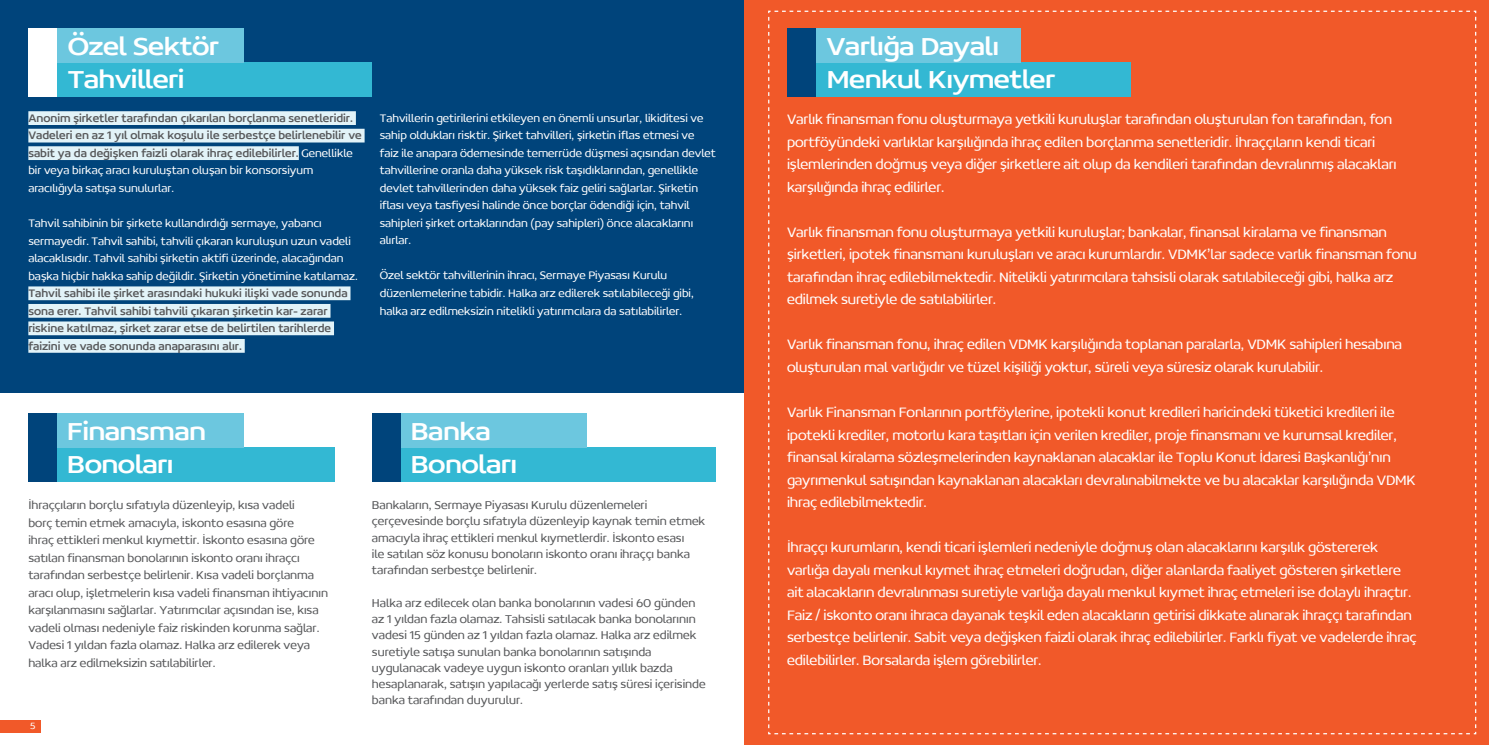
<style>
.page{position:relative;width:1489px;height:745px;background:#fff}
.page>*{position:absolute;margin:0;border:0;box-sizing:border-box;transform-origin:0 0}
.t1{font:27px/32.9px "Concord";letter-spacing:-.02em;color:#fff;scale:1.09 1}
.t2{font:300 15px/22.5px "Concord";letter-spacing:-.01em;color:#fff}
.t3{font:300 12.5px/16.2px "Concord";color:#57585a}
.t4{font:300 12px/17.5px "Concord";color:#fff}
.t5{font:12px/17.5px "Concord";color:#57585a}
.t6{font:300 10px "Concord";color:#fff}
.s1{font-weight:300;color:#fff}
</style>
<div class="page">
<div style="left:0;top:719px;width:41px;height:12px;background:#f15929"></div>
<div style="left:0;top:0;width:744px;height:392px;background:#00447b"></div>
<div style="left:744px;top:0;width:744px;height:744px;background:#f15929"></div>
<div style="left:28px;top:111px;width:328px;height:14px;background:#e2f3f8"></div>
<div style="left:28px;top:129px;width:336px;height:13px;background:#e2f3f8"></div>
<div style="left:28px;top:146px;width:271px;height:14px;background:#e2f3f8"></div>
<div style="left:28px;top:286px;width:322px;height:14px;background:#e2f3f8"></div>
<div style="left:28px;top:304px;width:302px;height:13px;background:#e2f3f8"></div>
<div style="left:28px;top:321px;width:306px;height:14px;background:#e2f3f8"></div>
<div style="left:28px;top:339px;width:217px;height:13px;background:#e2f3f8"></div>
<div style="left:57px;top:63px;width:315px;height:34px;background:#33b8d3"></div>
<div style="left:57px;top:28px;width:186px;height:35px;background:#6cc7df"></div>
<div style="left:28px;top:28px;width:29px;height:69px;background:#fff"></div>
<div style="left:57px;top:447px;width:277px;height:34px;background:#33b8d3"></div>
<div style="left:400px;top:447px;width:315px;height:34px;background:#33b8d3"></div>
<div style="left:57px;top:413px;width:186px;height:34px;background:#6cc7df"></div>
<div style="left:400px;top:413px;width:187px;height:34px;background:#6cc7df"></div>
<div style="left:28px;top:413px;width:29px;height:68px;background:#00447b"></div>
<div style="left:372px;top:413px;width:28px;height:68px;background:#00447b"></div>
<svg style="left:768px;top:10px;width:708px;height:724px"></svg>
<h1 class="t1" style="left:68px;top:30px;width:140px">Özel Sektör<br>Tahvilleri</h1>
<p class="t5" style="left:28px;top:109px;width:335px">Anonim şirketler tarafından çıkarılan borçlanma senetleridir.<br>Vadeleri en az 1 yıl olmak koşulu ile serbestçe belirlenebilir ve sabit ya da değişken faizli olarak ihraç edilebilirler. <span class="s1">Genellikle bir veya birkaç aracı kuruluştan oluşan bir konsorsiyum aracılığıyla satışa sunulurlar.</span></p>
<p class="t4" style="left:28px;top:214px;width:331px">Tahvil sahibinin bir şirkete kullandırdığı sermaye, yabancı sermayedir. Tahvil sahibi, tahvili çıkaran kuruluşun uzun vadeli alacaklısıdır. Tahvil sahibi şirketin aktifi üzerinde, alacağından başka hiçbir hakka sahip değildir. Şirketin yönetimine katılamaz.</p>
<p class="t5" style="left:28px;top:284px;width:321px">Tahvil sahibi ile şirket arasındaki hukuki ilişki vade sonunda sona erer. Tahvil sahibi tahvili çıkaran şirketin kar- zarar riskine katılmaz, şirket zarar etse de belirtilen tarihlerde faizini ve vade sonunda anaparasını alır.</p>
<p class="t4" style="left:380px;top:109px;width:337px">Tahvillerin getirilerini etkileyen en önemli unsurlar, likiditesi ve sahip oldukları risktir. Şirket tahvilleri, şirketin iflas etmesi ve faiz ile anapara ödemesinde temerrüde düşmesi açısından devlet tahvillerine oranla daha yüksek risk taşıdıklarından, genellikle devlet tahvillerinden daha yüksek faiz geliri sağlarlar. Şirketin iflası veya tasfiyesi halinde önce borçlar ödendiği için, tahvil sahipleri şirket ortaklarından (pay sahipleri) önce alacaklarını alırlar.</p>
<p class="t4" style="left:380px;top:266px;width:315px">Özel sektör tahvillerinin ihracı, Sermaye Piyasası Kurulu düzenlemelerine tabidir. Halka arz edilerek satılabileceği gibi, halka arz edilmeksizin nitelikli yatırımcılara da satılabilirler.</p>
<h1 class="t1" style="left:67px;top:414px;width:129px">Finansman<br>Bonoları</h1>
<h1 class="t1" style="left:410px;top:414px;width:99px">Banka<br>Bonoları</h1>
<p class="t3" style="left:28px;top:496px;width:301px;line-height:17.5px">İhraççıların borçlu sıfatıyla düzenleyip, kısa vadeli<br>borç temin etmek amacıyla, iskonto esasına göre<br>ihraç ettikleri menkul kıymettir. İskonto esasına göre satılan finansman bonolarının iskonto oranı ihraçcı tarafından serbestçe belirlenir. Kısa vadeli borçlanma aracı olup, işletmelerin kısa vadeli finansman ihtiyacının karşılanmasını sağlarlar. Yatırımcılar açısından ise, kısa vadeli olması nedeniyle faiz riskinden korunma sağlar.<br>Vadesi 1 yıldan fazla olamaz. Halka arz edilerek veya halka arz edilmeksizin satılabilirler.</p>
<p class="t3" style="left:372px;top:496px;width:335px">Bankaların, Sermaye Piyasası Kurulu düzenlemeleri çerçevesinde borçlu sıfatıyla düzenleyip kaynak temin etmek amacıyla ihraç ettikleri menkul kıymetlerdir. İskonto esası<br>ile satılan söz konusu bonoların iskonto oranı ihraççı banka tarafından serbestçe belirlenir.</p>
<p class="t3" style="left:372px;top:594px;width:335px">Halka arz edilecek olan banka bonolarının vadesi 60 günden az 1 yıldan fazla olamaz. Tahsisli satılacak banka bonolarının vadesi 15 günden az 1 yıldan fazla olamaz. Halka arz edilmek suretiyle satışa sunulan banka bonolarının satışında uygulanacak vadeye uygun iskonto oranları yıllık bazda hesaplanarak, satışın yapılacağı yerlerde satış süresi içerisinde banka tarafından duyurulur.</p>
<p class="t6" style="left:30px;top:719px;width:7px">5</p>
<h1 class="t1" style="left:826px;top:30px;width:211px">Varlığa Dayalı<br>Menkul Kıymetler</h1>
<p class="t2" style="left:787px;top:108px;width:611px">Varlık finansman fonu oluşturmaya yetkili kuruluşlar tarafından oluşturulan fon tarafından, fon portföyündeki varlıklar karşılığında ihraç edilen borçlanma senetleridir. İhraççıların kendi ticari işlemlerinden doğmuş veya diğer şirketlere ait olup da kendileri tarafından devralınmış alacakları karşılığında ihraç edilirler.</p>
<p class="t2" style="left:787px;top:220px;width:631px">Varlık finansman fonu oluşturmaya yetkili kuruluşlar; bankalar, finansal kiralama ve finansman şirketleri, ipotek finansmanı kuruluşları ve aracı kurumlardır. VDMK’lar sadece varlık finansman fonu tarafından ihraç edilebilmektedir. Nitelikli yatırımcılara tahsisli olarak satılabileceği gibi, halka arz edilmek suretiyle de satılabilirler.</p>
<p class="t2" style="left:787px;top:333px;width:616px">Varlık finansman fonu, ihraç edilen VDMK karşılığında toplanan paralarla, VDMK sahipleri hesabına oluşturulan mal varlığıdır ve tüzel kişiliği yoktur, süreli veya süresiz olarak kurulabilir.</p>
<p class="t2" style="left:787px;top:400px;width:630px">Varlık Finansman Fonlarının portföylerine, ipotekli konut kredileri haricindeki tüketici kredileri ile ipotekli krediler, motorlu kara taşıtları için verilen krediler, proje finansmanı ve kurumsal krediler, finansal kiralama sözleşmelerinden kaynaklanan alacaklar ile Toplu Konut İdaresi Başkanlığı’nın gayrımenkul satışından kaynaklanan alacakları devralınabilmekte ve bu alacaklar karşılığında VDMK ihraç edilebilmektedir.</p>
<p class="t2" style="left:787px;top:535px;width:631px">İhraççı kurumların, kendi ticari işlemleri nedeniyle doğmuş olan alacaklarını karşılık göstererek varlığa dayalı menkul kıymet ihraç etmeleri doğrudan, diğer alanlarda faaliyet gösteren şirketlere ait alacakların devralınması suretiyle varlığa dayalı menkul kıymet ihraç etmeleri ise dolaylı ihraçtır.<br>Faiz / iskonto oranı ihraca dayanak teşkil eden alacakların getirisi dikkate alınarak ihraççı tarafından serbestçe belirlenir. Sabit veya değişken faizli olarak ihraç edilebilirler. Farklı fiyat ve vadelerde ihraç edilebilirler. Borsalarda işlem görebilirler.</p>
</div>
